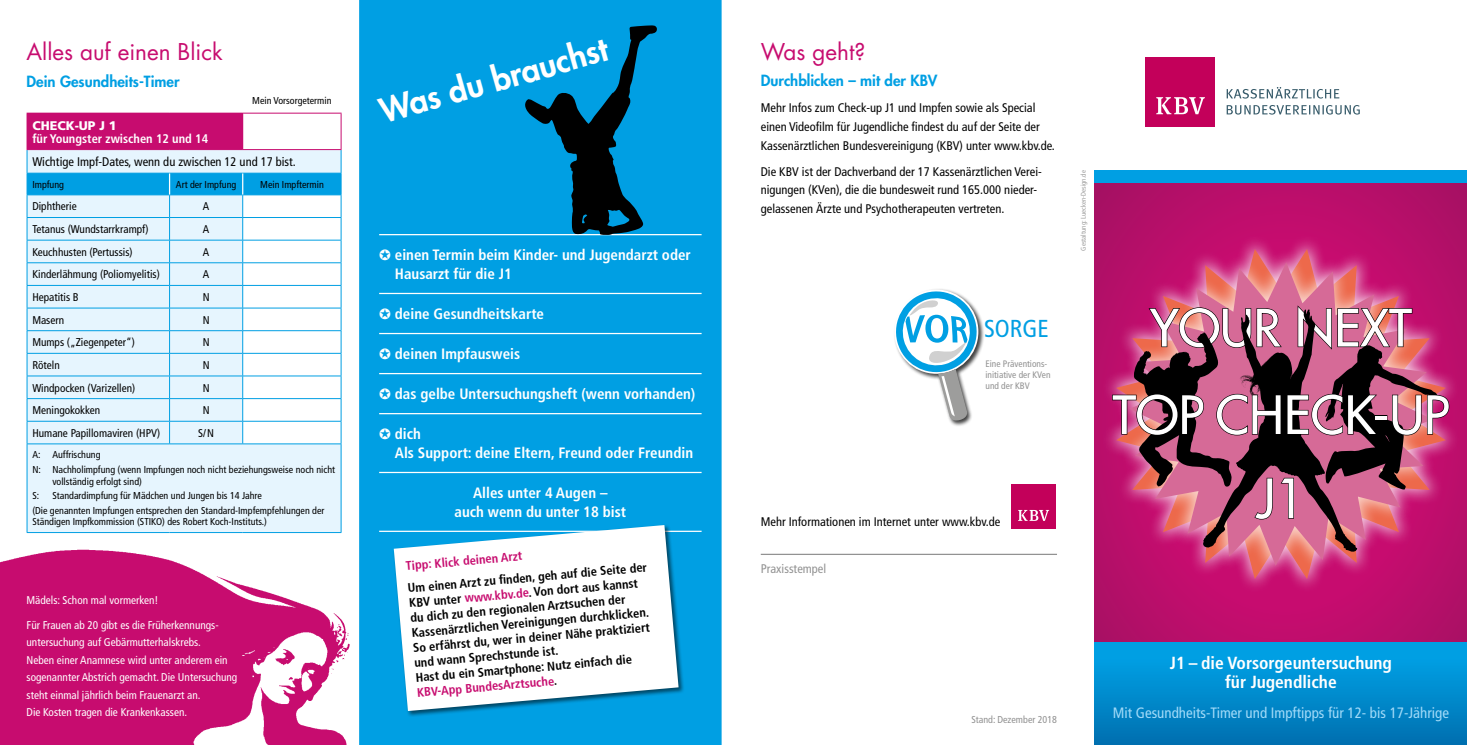
<style>
.page{position:relative;width:1467px;height:745px;background:#fff}
.page>*{position:absolute;margin:0;border:0;box-sizing:border-box;transform-origin:0 0}
.t1{font:52.5px "Futura";color:#fff}
.t2{font:51.25px "Futura";color:#fff}
.t3{font:50px "Futura";color:#fff}
.subhead{font:800 32.5px "Futura";color:#fff}
.t4{font:condensed 24.5px "Frutiger";color:#009fe3}
.head{font:22.5px "Futura";color:#c70c6f}
.t5{font:700 condensed 17.5px/18.8px "Frutiger";color:#fff;text-align:center}
.frutiger10{font:700 condensed 15px/18.8px "Frutiger";color:#fff}
.t6{font:condensed 15px "Frutiger";color:#a1daf8}
.subhead-2{font:800 15px "Futura";color:#009fe3}
.frutiger10-2{font:condensed 12.5px/18.8px "Frutiger";color:#000}
.frutiger10-3{font:700 condensed 12.5px/15px "Frutiger";color:#000}
.frutiger10-4{font:700 condensed 12.5px/12.5px "Frutiger";color:#fff}
.frutiger10-5{font:700 condensed 12.5px "Frutiger";color:#c70c6f}
.frutiger10-6{font:condensed 12.5px "Frutiger";color:#929292}
.frutiger10-7{font:condensed 11.25px/17.5px "Frutiger";color:#fff}
.frutiger10-8{font:condensed 11.25px "Frutiger";color:#000}
.frutiger10-9{font:condensed 10px/11.2px "Frutiger";color:#000}
.frutiger10-10{font:condensed 10px "Frutiger";color:#929292}
.frutiger10-11{font:condensed 9.38px/11.2px "Frutiger";color:#929292}
.tabelle{font:condensed 6.88px "Frutiger";color:#9d9d9c}
.s1{font-weight:900;font-stretch:normal}
.s2{color:#c70c6f}
</style>
<div class="page">
<img style="left:0;top:549px;width:350px;height:195px">
<div style="left:359px;top:0;width:363px;height:744px;background:#009fe3"></div>
<hr style="left:761px;top:553px;width:296px;height:1px;background:#929292">
<svg style="left:1011px;top:484px;width:45px;height:45px"></svg>
<div style="left:1011px;top:484px;width:44px;height:44px;background:#c3005a"></div>
<svg style="left:1018px;top:509px;width:31px;height:11px"></svg>
<hr style="left:379px;top:234px;width:323px;height:1px;background:#fff">
<hr style="left:379px;top:292px;width:323px;height:2px;background:#fff">
<hr style="left:379px;top:333px;width:323px;height:1px;background:#fff">
<hr style="left:379px;top:373px;width:323px;height:1px;background:#fff">
<hr style="left:379px;top:413px;width:323px;height:1px;background:#fff">
<hr style="left:379px;top:471px;width:323px;height:2px;background:#fff">
<hr style="left:379px;top:530px;width:323px;height:1px;background:#fff">
<div style="left:893px;top:288px;width:92px;height:92px;background:#000;opacity:.75"></div>
<div style="left:937px;top:368px;width:37px;height:58px;background:#000;opacity:.75"></div>
<svg style="left:893px;top:288px;width:88px;height:134px"></svg>
<svg style="left:1095px;top:182px;width:372px;height:459px;background:#b60f6a"></svg>
<svg style="left:1097px;top:230px;width:368px;height:368px;background:#bd116c"></svg>
<svg style="left:1129px;top:262px;width:304px;height:303px;background:#d2447d"></svg>
<div style="left:1095px;top:170px;width:372px;height:12px;background:#009fe3"></div>
<div style="left:1145px;top:58px;width:70px;height:69px;background:#c3005a"></div>
<svg style="left:1156px;top:97px;width:49px;height:17px"></svg>
<svg style="left:1227px;top:105px;width:133px;height:9px"></svg>
<svg style="left:1227px;top:87px;width:112px;height:11px"></svg>
<div style="left:1095px;top:641px;width:372px;height:103px;background:linear-gradient(to bottom,#00a6eb,#0071b1)"></div>
<svg style="left:1111px;top:303px;width:339px;height:249px;background:#9a4063"></svg>
<div style="left:393px;top:523px;width:292px;height:193px;background:#000;opacity:.55"></div>
<svg style="left:394px;top:524px;width:285px;height:186px"></svg>
<svg style="left:524px;top:25px;width:133px;height:210px;background:#016f9e"></svg>
<div style="left:27px;top:113px;width:216px;height:36px;background:#c70c6f"></div>
<div style="left:28px;top:444px;width:313px;height:88px;background:#e6f5fe"></div>
<hr style="left:27px;top:443px;width:143px;height:1px;background:#009fe3">
<hr style="left:27px;top:444px;width:1px;height:88px;background:#009fe3">
<hr style="left:170px;top:443px;width:73px;height:1px;background:#009fe3">
<hr style="left:243px;top:443px;width:98px;height:1px;background:#009fe3">
<hr style="left:341px;top:444px;width:1px;height:88px;background:#009fe3">
<hr style="left:27px;top:532px;width:143px;height:1px;background:#009fe3">
<hr style="left:170px;top:532px;width:73px;height:1px;background:#009fe3">
<hr style="left:243px;top:532px;width:98px;height:1px;background:#009fe3">
<hr style="left:341px;top:113px;width:1px;height:36px;background:#c70c6f">
<hr style="left:27px;top:149px;width:143px;height:1px;background:#c70c6f">
<hr style="left:170px;top:149px;width:73px;height:1px;background:#c70c6f">
<hr style="left:243px;top:149px;width:99px;height:1px;background:#c70c6f">
<hr style="left:243px;top:113px;width:99px;height:1px;background:#c70c6f">
<svg style="left:27px;top:150px;width:315px;height:293px"></svg>
<p class="head" style="left:27px;top:36px;width:198px">Alles auf einen Blick</p>
<p class="subhead-2" style="left:27px;top:71px;width:155px">Dein Gesundheits-Timer</p>
<p class="frutiger10-9" style="left:252px;top:95px;width:81px">Mein Vorsorgetermin</p>
<p class="frutiger10-4" style="left:32px;top:119px;width:177px"><span class="s1">CHECK-UP J 1<br></span>für Youngster zwischen 12 und 14</p>
<p class="frutiger10-2" style="left:32px;top:152px;width:265px">Wichtige Impf-Dates, wenn du zwischen 12 und 17 bist.</p>
<p class="frutiger10-9" style="left:32px;top:179px;width:33px">Impfung</p>
<p class="frutiger10-9" style="left:176px;top:179px;width:62px">Art der Impfung</p>
<p class="frutiger10-9" style="left:260px;top:179px;width:65px">Mein Impftermin</p>
<p class="frutiger10-8" style="left:32px;top:200px;width:46px">Diphtherie</p>
<p class="frutiger10-8" style="left:203px;top:200px;width:8px">A</p>
<p class="frutiger10-8" style="left:32px;top:222px;width:118px">Tetanus (Wundstarrkrampf)</p>
<p class="frutiger10-8" style="left:203px;top:222px;width:8px">A</p>
<p class="frutiger10-8" style="left:32px;top:245px;width:102px">Keuchhusten (Pertussis)</p>
<p class="frutiger10-8" style="left:203px;top:245px;width:8px">A</p>
<p class="frutiger10-8" style="left:32px;top:268px;width:129px">Kinderlähmung (Poliomyelitis)</p>
<p class="frutiger10-8" style="left:203px;top:268px;width:8px">A</p>
<p class="frutiger10-8" style="left:32px;top:290px;width:48px">Hepatitis B</p>
<p class="frutiger10-8" style="left:203px;top:290px;width:8px">N</p>
<p class="frutiger10-8" style="left:32px;top:313px;width:33px">Masern</p>
<p class="frutiger10-8" style="left:203px;top:313px;width:8px">N</p>
<p class="frutiger10-8" style="left:32px;top:335px;width:104px">Mumps („Ziegenpeter“)</p>
<p class="frutiger10-8" style="left:203px;top:335px;width:8px">N</p>
<p class="frutiger10-8" style="left:32px;top:358px;width:29px">Röteln</p>
<p class="frutiger10-8" style="left:203px;top:358px;width:8px">N</p>
<p class="frutiger10-8" style="left:32px;top:381px;width:104px">Windpocken (Varizellen)</p>
<p class="frutiger10-8" style="left:203px;top:381px;width:8px">N</p>
<p class="frutiger10-8" style="left:32px;top:403px;width:69px">Meningokokken</p>
<p class="frutiger10-8" style="left:203px;top:403px;width:8px">N</p>
<p class="frutiger10-8" style="left:32px;top:426px;width:129px">Humane Papillomaviren (HPV)</p>
<p class="frutiger10-8" style="left:198px;top:426px;width:17px">S/N</p>
<p class="frutiger10-9" style="left:32px;top:449px;width:70px">A: Auffrischung</p>
<p class="frutiger10-9" style="left:52px;top:464px;width:284px;text-indent:-20px">N: Nachholimpfung (wenn Impfungen noch nicht beziehungsweise noch nicht vollständig erfolgt sind)</p>
<p class="frutiger10-9" style="left:32px;top:490px;width:8px">S:</p>
<p class="frutiger10-9" style="left:52px;top:490px;width:211px">Standardimpfung für Mädchen und Jungen bis 14 Jahre</p>
<p class="frutiger10-9" style="left:32px;top:505px;width:294px">(Die genannten Impfungen entsprechen den Standard-Impfempfehlungen der<br>Ständigen Impfkommission (STIKO) des Robert Koch-Instituts.)</p>
<p class="frutiger10-7" style="left:27px;top:591px;width:133px">Mädels: Schon mal vormerken!</p>
<p class="frutiger10-7" style="left:27px;top:615px;width:212px">Für Frauen ab 20 gibt es die Früherkennungs&shy;untersuchung auf Gebärmutterhalskrebs.<br>Neben einer Anamnese wird unter anderem ein sogenannter Abstrich gemacht. Die Untersuchung steht einmal jährlich beim Frauenarzt an.<br>Die Kosten tragen die Krankenkassen.</p>
<p class="subhead" style="left:375px;top:91px;width:237px;rotate:-16deg">Was du brauchst</p>
<p class="frutiger10" style="left:395px;top:245px;width:297px;text-indent:-16px">✪ einen Termin beim Kinder- und Jugendarzt oder<br>Hausarzt für die J1</p>
<p class="frutiger10" style="left:379px;top:304px;width:166px">✪ deine Gesundheitskarte</p>
<p class="frutiger10" style="left:379px;top:344px;width:143px">✪ deinen Impfausweis</p>
<p class="frutiger10" style="left:379px;top:384px;width:318px">✪ das gelbe Untersuchungsheft (wenn vorhanden)</p>
<p class="frutiger10" style="left:395px;top:424px;width:300px;text-indent:-16px">✪ dich<br>Als Support: deine Eltern, Freund oder Freundin</p>
<p class="frutiger10" style="left:455px;top:483px;width:173px;text-align:center">Alles unter 4 Augen –<br>auch wenn du unter 18 bist</p>
<p class="frutiger10-5" style="left:405px;top:558px;width:118px;rotate:-5deg">Tipp: Klick deinen Arzt</p>
<p class="frutiger10-3" style="left:407px;top:580px;width:241px;rotate:-5deg">Um einen Arzt zu fi nden, geh auf die Seite der KBV unter <span class="s2">www.kbv.de</span>. Von dort aus kannst du dich zu den regionalen Arztsuchen der Kassenärztlichen Vereinigungen durchklicken.<br>So erfährst du, wer in deiner Nähe praktiziert und wann Sprechstunde ist.<br>Hast du ein Smartphone: Nutz einfach die <span class="s2">KBV-App BundesArztsuche</span>.</p>
<p class="head" style="left:761px;top:36px;width:106px">Was geht?</p>
<p class="subhead-2" style="left:761px;top:71px;width:178px">Durchblicken – mit der KBV</p>
<p class="frutiger10-2" style="left:761px;top:99px;width:296px">Mehr Infos zum Check-up J1 und Impfen sowie als Special einen Videofilm für Jugendliche findest du auf der Seite der<br>Kassenärztlichen Bundesvereinigung (KBV) unter www.kbv.de.</p>
<p class="frutiger10-2" style="left:761px;top:162px;width:283px">Die KBV ist der Dachverband der 17 Kassenärztlichen Verei&shy;nigungen (KVen), die die bundesweit rund 165.000 nieder&shy;gelassenen Ärzte und Psychotherapeuten vertreten.</p>
<p class="t4" style="left:984px;top:314px;width:66px">SORGE</p>
<p class="frutiger10-11" style="left:985px;top:358px;width:67px">Eine Präventions&shy;initiative der KVen und der KBV</p>
<p class="frutiger10-2" style="left:761px;top:512px;width:241px">Mehr Informationen im Internet unter www.kbv.de</p>
<p class="frutiger10-6" style="left:761px;top:560px;width:67px">Praxisstempel</p>
<p class="tabelle" style="left:1079px;top:250px;width:82px;rotate:-90deg">Gestaltung: Luecken-Design.de</p>
<p class="t3" style="left:1150px;top:295px;width:263px">YOUR NEXT</p>
<p class="t2" style="left:1113px;top:381px;width:338px">TOP CHECK-UP</p>
<p class="t1" style="left:1256px;top:464px;width:51px">J1</p>
<p class="frutiger10-10" style="left:971px;top:712px;width:87px">Stand: Dezember 2018</p>
<p class="t5" style="left:1170px;top:653px;width:224px">J1 – die Vorsorgeuntersuchung für Jugendliche</p>
<p class="t6" style="left:1113px;top:703px;width:338px">Mit Gesundheits-Timer und Impftipps für 12- bis 17-Jährige</p>
</div>
